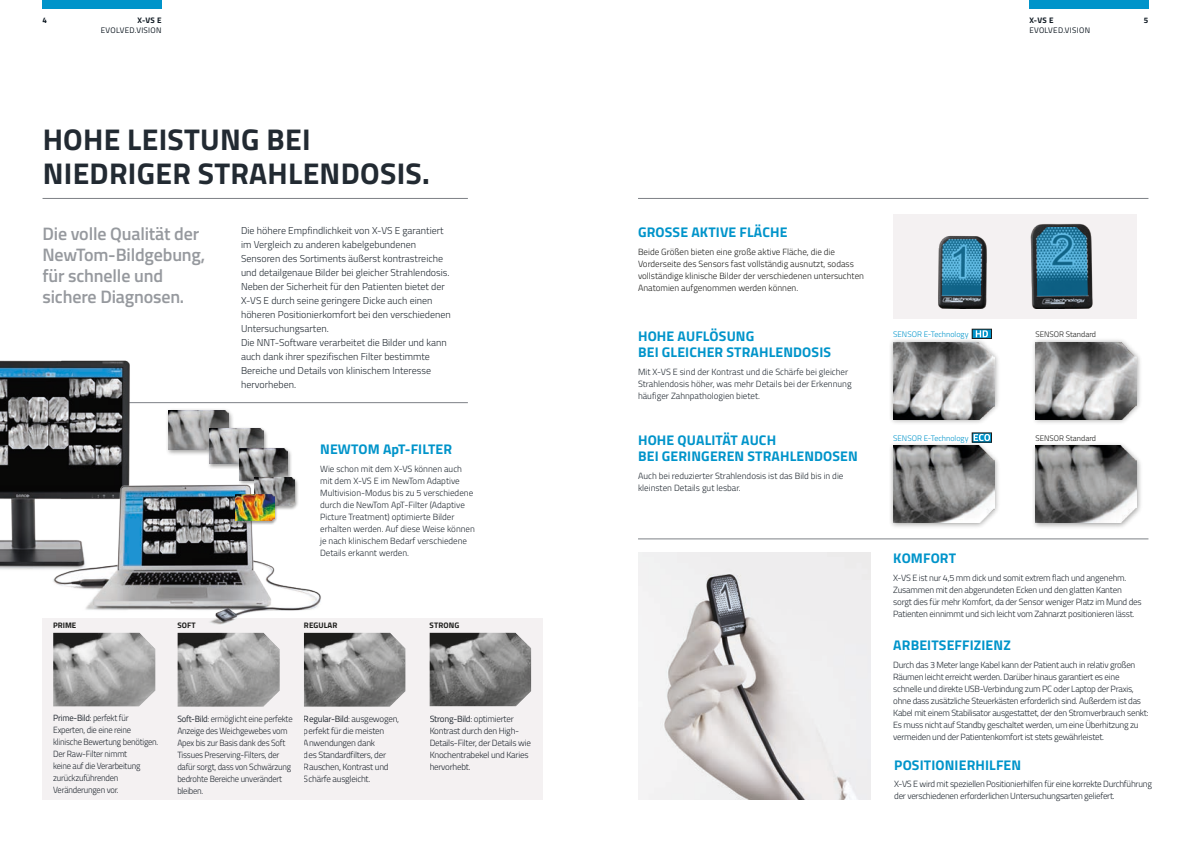
<style>
.page{position:relative;width:1191px;height:842px;background:#fff}
.page>*{position:absolute;margin:0;border:0;box-sizing:border-box;transform-origin:0 0}
.t1{font:700 30px/34px "Titillium";letter-spacing:.01em;color:#222a32}
.t2{font:600 18px/21px "Titillium";letter-spacing:-.01em;color:#96999e}
.t3{font:700 14px/16px "Titillium";letter-spacing:.01em;color:#0094ca}
.t4{font:300 10px/14px "Titillium";color:#222a32}
.t5{font:300 9px/12px "Titillium";letter-spacing:-.025em;color:#222a32}
.t6{font:300 9px/12px "Titillium";color:#222a32}
.t7{font:300 9px/12px "Titillium";letter-spacing:-.025em;color:#222a32;scale:.95 1}
.t8{font:300 9px/12px "Titillium";color:#1d1d1b}
.t9{font:300 8px "Titillium";color:#0094ca}
.t10{font:8px "Titillium";letter-spacing:.04em;color:#0d1720}
.t11{font:300 8px "Titillium";color:#1d1d1b}
.t12{font:700 8px "Titillium";letter-spacing:.01em;color:#1d1d1b}
.t13{font:700 8px "Titillium";color:#0d1720}
.s1{font-weight:400}
</style>
<div class="page">
<hr style="left:43px;top:198px;width:425px;height:1px;background:#7d8186">
<hr style="left:638px;top:198px;width:510px;height:1px;background:#7d8186">
<div style="left:43px;top:0;width:119px;height:9px;background:#0094ca"></div>
<div style="left:1029px;top:0;width:119px;height:9px;background:#0094ca"></div>
<div style="left:43px;top:618px;width:500px;height:181px;background:#f4f1f2"></div>
<div style="left:893px;top:214px;width:243px;height:104px;background:#f4f1f2"></div>
<hr style="left:43px;top:402px;width:425px;height:1px;background:#7d8186">
<hr style="left:638px;top:539px;width:510px;height:1px;background:#7d8186">
<img style="left:0;top:360px;width:165px;height:210px">
<img style="left:638px;top:553px;width:232px;height:246px">
<div style="left:888px;top:338px;width:112px;height:87px;background:#1d1d1b;opacity:.41"></div>
<img style="left:893px;top:342px;width:101px;height:77px">
<div style="left:1031px;top:338px;width:111px;height:87px;background:#1d1d1b;opacity:.41"></div>
<img style="left:1035px;top:342px;width:101px;height:77px">
<div style="left:888px;top:441px;width:112px;height:88px;background:#1d1d1b;opacity:.41"></div>
<img style="left:893px;top:445px;width:101px;height:78px">
<div style="left:1031px;top:441px;width:112px;height:88px;background:#1d1d1b;opacity:.41"></div>
<img style="left:1035px;top:445px;width:101px;height:78px">
<img style="left:938px;top:235px;width:49px;height:74px">
<svg style="left:942px;top:239px;width:39px;height:57px;background:#3688ad"></svg>
<img style="left:1030px;top:223px;width:63px;height:86px">
<svg style="left:1036px;top:227px;width:51px;height:69px;background:#2e7fa3"></svg>
<img style="left:48px;top:449px;width:276px;height:207px">
<div style="left:165px;top:407px;width:69px;height:49px;background:#1d1d1b;opacity:.41"></div>
<img style="left:168px;top:410px;width:60px;height:40px">
<div style="left:207px;top:426px;width:62px;height:43px;background:#1d1d1b;opacity:.41"></div>
<img style="left:210px;top:428px;width:53px;height:36px">
<div style="left:238px;top:447px;width:54px;height:38px;background:#1d1d1b;opacity:.41"></div>
<img style="left:239px;top:449px;width:48px;height:31px">
<div style="left:253px;top:476px;width:46px;height:34px;background:#1d1d1b;opacity:.41"></div>
<img style="left:254px;top:478px;width:40px;height:28px">
<div style="left:235px;top:494px;width:43px;height:31px;background:#1d1d1b;opacity:.41"></div>
<img style="left:235px;top:495px;width:39px;height:26px">
<img style="left:53px;top:633px;width:102px;height:73px">
<img style="left:178px;top:633px;width:102px;height:74px">
<img style="left:430px;top:633px;width:101px;height:73px">
<img style="left:304px;top:633px;width:101px;height:74px">
<div style="left:972px;top:433px;width:19px;height:9px;border:1px solid #1d1d1b"></div>
<svg style="left:973px;top:434px;width:17px;height:7px"></svg>
<div style="left:972px;top:329px;width:19px;height:9px;background:#0094ca"></div>
<div style="left:972px;top:329px;width:19px;height:10px;border:1px solid #1d1d1b"></div>
<svg style="left:975px;top:330px;width:13px;height:7px"></svg>
<p class="t13" style="left:43px;top:14px;width:6px">4</p>
<p class="t13" style="left:1029px;top:14px;width:26px">X-VS E</p>
<p class="t10" style="left:1029px;top:24px;width:62px">EVOLVED.VISION</p>
<p class="t13" style="left:137px;top:14px;width:26px">X-VS E</p>
<p class="t10" style="left:101px;top:24px;width:62px">EVOLVED.VISION</p>
<h1 class="t1" style="left:43px;top:121px;width:388px">HOHE LEISTUNG BEI<br>NIEDRIGER STRAHLENDOSIS.</h1>
<p class="t13" style="left:1144px;top:14px;width:6px">5</p>
<h2 class="t2" style="left:43px;top:223px;width:164px">Die volle Qualität der<br>NewTom-Bildgebung, für schnelle und sichere Diagnosen.</h2>
<p class="t4" style="left:241px;top:223px;width:211px">Die höhere Empfindlichkeit von X-VS E garantiert im Vergleich zu anderen kabelgebundenen Sensoren des Sortiments äußerst kontrastreiche und detailgenaue Bilder bei gleicher Strahlendosis.<br>Neben der Sicherheit für den Patienten bietet der X-VS E durch seine geringere Dicke auch einen höheren Positionierkomfort bei den verschiedenen Untersuchungsarten.<br>Die NNT-Software verarbeitet die Bilder und kann auch dank ihrer spezifischen Filter bestimmte Bereiche und Details von klinischem Interesse hervorheben.</p>
<h3 class="t3" style="left:320px;top:441px;width:133px">NEWTOM ApT-FILTER</h3>
<p class="t6" style="left:320px;top:462px;width:156px">Wie schon mit dem X-VS können auch mit dem X-VS E im NewTom Adaptive Multivision-Modus bis zu 5 verschiedene durch die NewTom ApT-Filter (Adaptive Picture Treatment) optimierte Bilder erhalten werden. Auf diese Weise können je nach klinischem Bedarf verschiedene Details erkannt werden.</p>
<p class="t12" style="left:53px;top:619px;width:25px">PRIME</p>
<p class="t12" style="left:177px;top:619px;width:20px">SOFT</p>
<p class="t12" style="left:304px;top:619px;width:35px">REGULAR</p>
<p class="t12" style="left:429px;top:619px;width:31px">STRONG</p>
<p class="t7" style="left:53px;top:711px;width:112px"><span class="s1">Prime-Bild</span>: perfekt für<br>Experten, die eine reine klinische Bewertung benötigen.<br>Der Raw-Filter nimmt<br>keine auf die Verarbeitung zurückzuführenden<br>Veränderungen vor.</p>
<p class="t7" style="left:177px;top:712px;width:123px"><span class="s1">Soft-Bild</span>: ermöglicht eine perfekte<br>Anzeige des Weichgewebes vom<br>Apex bis zur Basis dank des Soft<br>Tissues Preserving-Filters, der dafür sorgt, dass von Schwärzung bedrohte Bereiche unverändert bleiben.</p>
<p class="t5" style="left:304px;top:712px;width:97px"><span class="s1">Regular-Bild</span>: ausgewogen, perfekt für die meisten<br>Anwendungen dank<br>des Standardfilters, der<br>Rauschen, Kontrast und<br>Schärfe ausgleicht.</p>
<p class="t5" style="left:429px;top:712px;width:103px"><span class="s1">Strong-Bild</span>: optimierter<br>Kontrast durch den High-<br>Details-Filter, der Details wie<br>Knochentrabekel und Karies hervorhebt.</p>
<h3 class="t3" style="left:638px;top:224px;width:151px">GROSSE AKTIVE FLÄCHE</h3>
<p class="t8" style="left:638px;top:245px;width:227px">Beide Größen bieten eine große aktive Fläche, die die Vorderseite des Sensors fast vollständig ausnutzt, sodass vollständige klinische Bilder der verschiedenen untersuchten Anatomien aufgenommen werden können.</p>
<h3 class="t3" style="left:638px;top:328px;width:194px">HOHE AUFLÖSUNG<br>BEI GLEICHER STRAHLENDOSIS</h3>
<p class="t6" style="left:638px;top:365px;width:215px">Mit X-VS E sind der Kontrast und die Schärfe bei gleicher<br>Strahlendosis höher, was mehr Details bei der Erkennung häufiger Zahnpathologien bietet.</p>
<h3 class="t3" style="left:638px;top:432px;width:221px">HOHE QUALITÄT AUCH<br>BEI GERINGEREN STRAHLENDOSEN</h3>
<p class="t6" style="left:638px;top:469px;width:207px">Auch bei reduzierter Strahlendosis ist das Bild bis in die kleinsten Details gut lesbar.</p>
<p class="t9" style="left:893px;top:328px;width:77px">SENSOR E-Technology</p>
<p class="t9" style="left:893px;top:432px;width:77px">SENSOR E-Technology</p>
<p class="t11" style="left:1035px;top:328px;width:62px">SENSOR Standard</p>
<p class="t11" style="left:1035px;top:432px;width:62px">SENSOR Standard</p>
<h3 class="t3" style="left:893px;top:550px;width:64px">KOMFORT</h3>
<p class="t5" style="left:893px;top:571px;width:250px">X-VS E ist nur 4,5 mm dick und somit extrem flach und angenehm.<br>Zusammen mit den abgerundeten Ecken und den glatten Kanten sorgt dies für mehr Komfort, da der Sensor weniger Platz im Mund des Patienten einnimmt und sich leicht vom Zahnarzt positionieren lässt.</p>
<h3 class="t3" style="left:893px;top:637px;width:119px">ARBEITSEFFIZIENZ</h3>
<p class="t5" style="left:893px;top:658px;width:257px">Durch das 3 Meter lange Kabel kann der Patient auch in relativ großen Räumen leicht erreicht werden. Darüber hinaus garantiert es eine schnelle und direkte USB-Verbindung zum PC oder Laptop der Praxis, ohne dass zusätzliche Steuerkästen erforderlich sind. Außerdem ist das Kabel mit einem Stabilisator ausgestattet, der den Stromverbrauch senkt:<br>Es muss nicht auf Standby geschaltet werden, um eine Überhitzung zu vermeiden und der Patientenkomfort ist stets gewährleistet.</p>
<h3 class="t3" style="left:894px;top:756px;width:128px">POSITIONIERHILFEN</h3>
<p class="t5" style="left:894px;top:778px;width:259px">X-VS E wird mit speziellen Positionierhilfen für eine korrekte Durchführung der verschiedenen erforderlichen Untersuchungsarten geliefert.</p>
</div>
